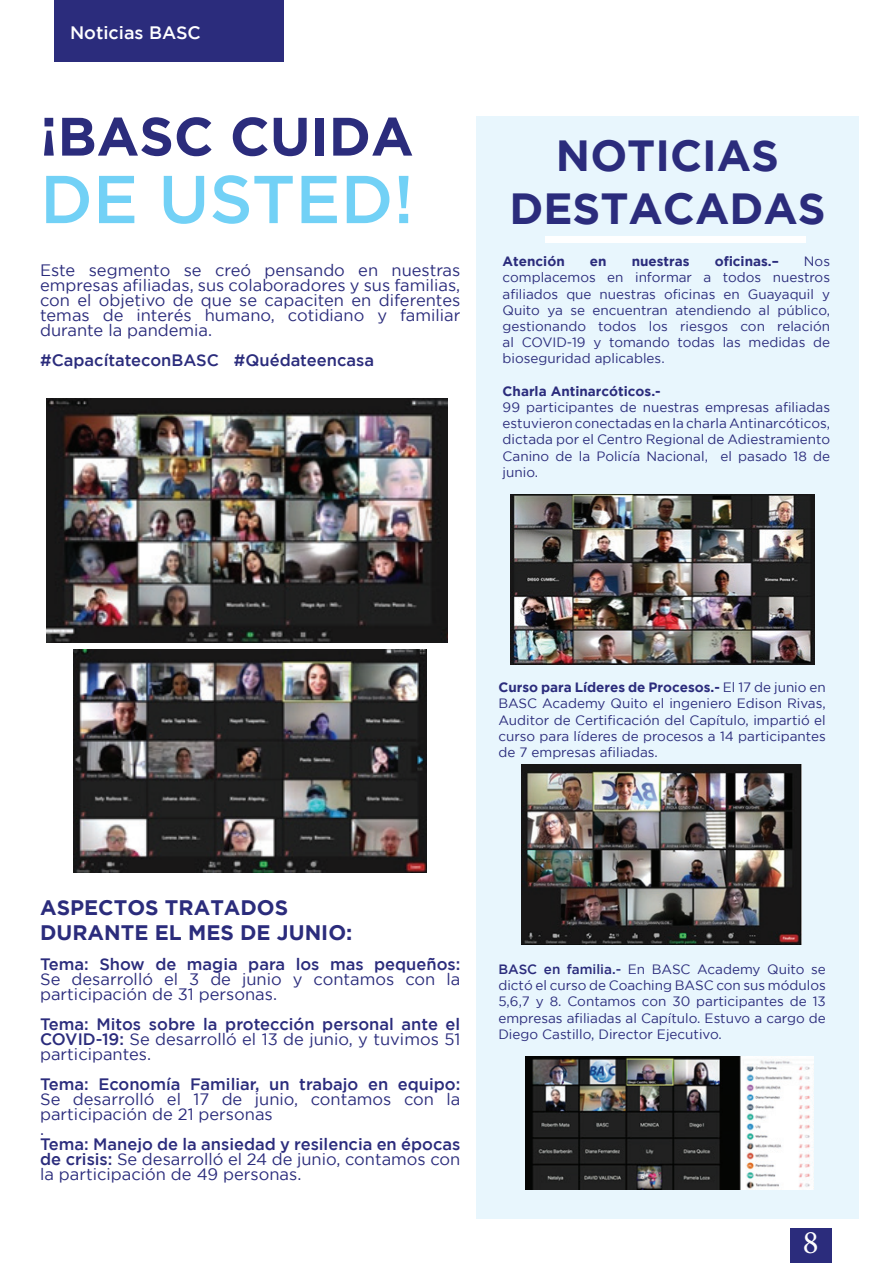
<style>
.page{position:relative;width:893px;height:1263px;background:#fff}
.page>*{position:absolute;margin:0;border:0;box-sizing:border-box;transform-origin:0 0}
.t1{font:500 67.5px "Gotham";color:#72d1f6}
.t2{font:700 54px "Gotham";color:#2b2c7c}
.t3{font:700 43.5px/52.2px "Gotham";color:#2b2c7c;text-align:center}
.t4{font:33px "Minion Pro";color:#fff}
.t5{font:700 21px/25.5px "Gotham";color:#2b2c7c}
.t6{font:500 18px "Gotham";color:#fff}
.t7{font:16.5px/15px "Gotham";color:#2b2c7c;text-align:justify}
.t8{font:500 16.5px/15px "Gotham";color:#2b2c7c;text-align:justify}
.t9{font:13.5px/16.2px "Gotham";color:#2b2c7c;text-align:justify}
.t10{font:700 13.5px "Gotham";color:#2b2c7c}
.s1{font-weight:700}
.s2{font-weight:400}
.s3{font-weight:500}
</style>
<div class="page">
<div style="left:790px;top:1229px;width:41px;height:34px;background:#2b2c7c"></div>
<div style="left:54px;top:0;width:229px;height:61px;background:#2b2c7c"></div>
<div style="left:476px;top:116px;width:383px;height:1102px;background:#e8f6fd"></div>
<div style="left:545px;top:236px;width:260px;height:7px;background:#fff"></div>
<img style="left:47px;top:399px;width:400px;height:243px">
<img style="left:73px;top:649px;width:354px;height:223px">
<img style="left:510px;top:494px;width:304px;height:170px">
<img style="left:521px;top:765px;width:280px;height:179px">
<img style="left:526px;top:1056px;width:287px;height:133px">
<h3 class="t6" style="left:70px;top:23px;width:132px">Noticias BASC</h3>
<h2 class="t2" style="left:40px;top:105px;width:375px">¡BASC CUIDA</h2>
<h1 class="t1" style="left:40px;top:161px;width:375px">DE USTED!</h1>
<p class="t7" style="left:40px;top:262px;width:422px">Este segmento se creó pensando en nuestras empresas afiliadas, sus colaboradores y sus familias, con el objetivo de que se capaciten en diferentes temas de interés humano, cotidiano y familiar durante la pandemia.</p>
<p class="t8" style="left:40px;top:352px;width:335px">#CapacítateconBASC #Quédateencasa</p>
<h3 class="t3" style="left:509px;top:129px;width:318px">NOTICIAS<br>DESTACADAS</h3>
<p class="t10" style="left:503px;top:254px;width:64px">Atención</p>
<p class="t10" style="left:590px;top:254px;width:18px">en</p>
<p class="t10" style="left:632px;top:254px;width:59px">nuestras</p>
<p class="t10" style="left:715px;top:254px;width:66px">oficinas.–</p>
<p class="t9" style="left:503px;top:253px;width:329px;text-indent:301px">Nos complacemos en informar a todos nuestros afiliados que nuestras oficinas en Guayaquil y Quito ya se encuentran atendiendo al público, gestionando todos los riesgos con relación al COVID-19 y tomando todas las medidas de bioseguridad aplicables.</p>
<p class="t10" style="left:503px;top:383px;width:160px">Charla Antinarcóticos.-</p>
<p class="t9" style="left:503px;top:399px;width:329px">99 participantes de nuestras empresas afiliadas estuvieron conectadas en la charla Antinarcóticos, dictada por el Centro Regional de Adiestramiento Canino de la Policía Nacional, el pasado 18 de junio.</p>
<p class="t9" style="left:498px;top:679px;width:329px"><span class="s1">Curso para Líderes de Procesos.-</span> El 17 de junio en BASC Academy Quito el ingeniero Edison Rivas, Auditor de Certificación del Capítulo, impartió el curso para líderes de procesos a 14 participantes de 7 empresas afiliadas.</p>
<h3 class="t5" style="left:40px;top:894px;width:314px">ASPECTOS TRATADOS<br>DURANTE EL MES DE JUNIO:</h3>
<p class="t8" style="left:40px;top:956px;width:422px">Tema: Show de magia para los mas pequeños:</p>
<p class="t7" style="left:40px;top:972px;width:422px">Se desarrolló el 3 de junio y contamos con la participación de 31 personas.</p>
<p class="t8" style="left:40px;top:1016px;width:422px">Tema: Mitos sobre la protección personal ante el COVID-19: <span class="s2">Se desarrolló el 13 de junio, y tuvimos 51 participantes.</span></p>
<p class="t8" style="left:40px;top:1076px;width:422px">Tema: Economía Familiar, un trabajo en equipo:</p>
<p class="t7" style="left:40px;top:1092px;width:422px;text-align:left">Se desarrolló el 17 de junio, contamos con la participación de 21 personas<br>.</p>
<p class="t7" style="left:40px;top:1137px;width:422px"><span class="s3">Tema: Manejo de la ansiedad y resilencia en épocas de crisis:</span> Se desarrolló el 24 de junio, contamos con la participación de 49 personas.</p>
<p class="t9" style="left:498px;top:961px;width:329px"><span class="s3">BASC en familia.-</span> En BASC Academy Quito se dictó el curso de Coaching BASC con sus módulos 5,6,7 y 8. Contamos con 30 participantes de 13 empresas afiliadas al Capítulo. Estuvo a cargo de Diego Castillo, Director Ejecutivo.</p>
<h3 class="t4" style="left:803px;top:1220px;width:17px">8</h3>
</div>
